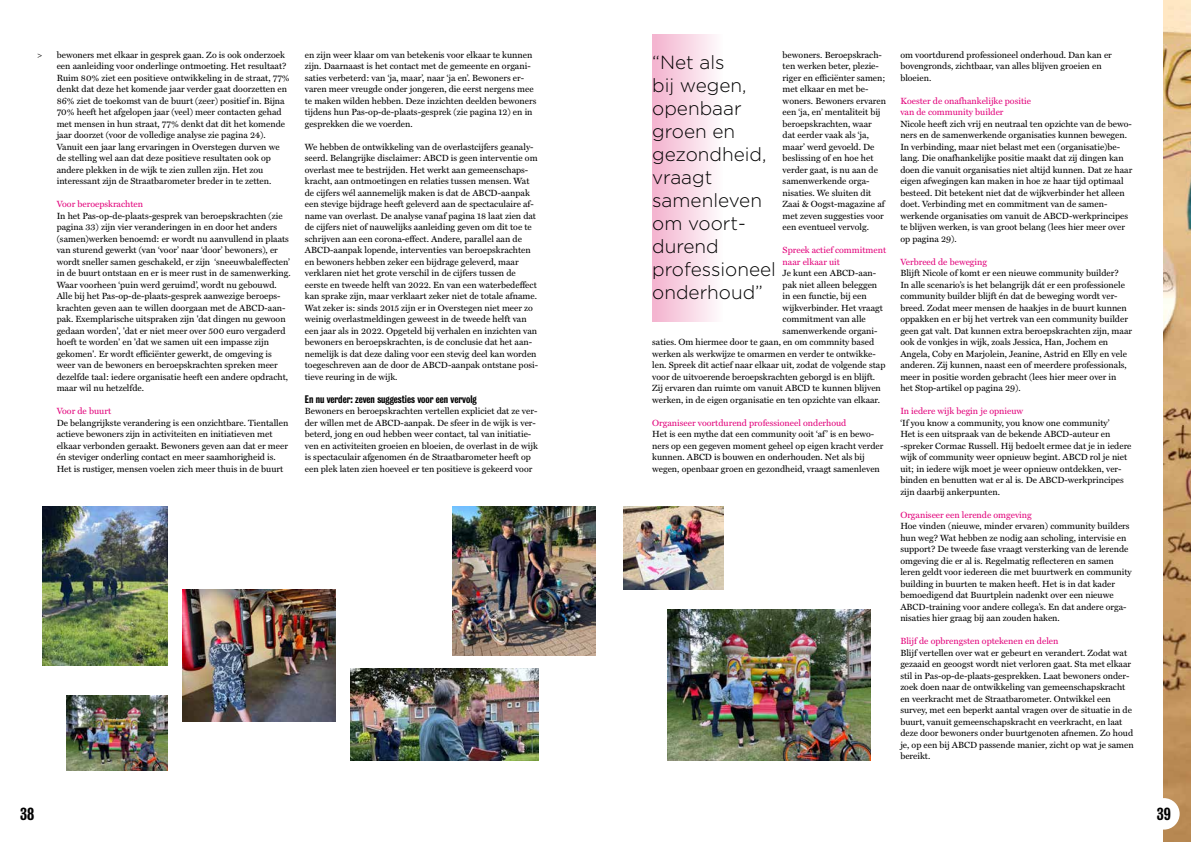
<style>
.page{position:relative;width:1191px;height:842px;background:#fff}
.page>*{position:absolute;margin:0;border:0;box-sizing:border-box;transform-origin:0 0}
.t1{font:300 19px/23px "Gotham";color:#000}
.t2{font:500 16px "Bureau Grot Cond";color:#000}
.t3{font:500 10px "Bureau Grot Cond";color:#000}
.t4{font:9px/11.5px "Miller Text";color:#000}
.t5{font:9px/11.5px "Miller Text";color:#e2007a}
</style>
<div class="page">
<img style="left:1163px;top:0;width:28px;height:842px">
<div style="left:1148px;top:798px;width:31px;height:32px;background:#fff;border-radius:50%"></div>
<div style="left:652px;top:34px;width:71px;height:288px;background:linear-gradient(to right,#f3b1ce,#fefdfd)"></div>
<img style="left:668px;top:610px;width:202px;height:150px">
<img style="left:350px;top:668px;width:189px;height:92px">
<img style="left:453px;top:506px;width:142px;height:150px">
<img style="left:183px;top:589px;width:152px;height:133px">
<img style="left:42px;top:506px;width:126px;height:159px">
<img style="left:623px;top:507px;width:100px;height:82px">
<img style="left:66px;top:695px;width:102px;height:76px">
<p class="t4" style="left:37px;top:49px;width:7px">&gt;</p>
<h1 class="t1" style="left:652px;top:50px;width:125px">“Net als<br>bij wegen, openbaar groen en gezondheid, vraagt samenleven om voort&shy;durend professioneel onderhoud”</h1>
<p class="t4" style="left:900px;top:49px;width:213px">om voortdurend professioneel onderhoud. Dan kan er bovengronds, zichtbaar, van alles blijven groeien en bloeien.</p>
<p class="t4" style="left:782px;top:49px;width:105px">bewoners. Beroepskrach&shy;ten werken beter, plezie&shy;riger en efficiënter samen; met elkaar en met be&shy;woners. Bewoners ervaren een ‘ja, en’ mentaliteit bij beroepskrachten, waar dat eerder vaak als ‘ja, maar’ werd gevoeld. De beslissing of en hoe het verder gaat, is nu aan de samenwerkende orga&shy;nisaties. We sluiten dit<br>Zaai &amp; Oogst-magazine af met zeven suggesties voor een eventueel vervolg.</p>
<p class="t5" style="left:782px;top:244px;width:105px">Spreek actief commitment naar elkaar uit</p>
<p class="t4" style="left:782px;top:267px;width:94px">Je kunt een ABCD-aan-</p>
<p class="t4" style="left:782px;top:279px;width:96px">pak niet alleen beleggen</p>
<p class="t4" style="left:782px;top:290px;width:86px">in een functie, bij een</p>
<p class="t4" style="left:782px;top:302px;width:102px">wijkverbinder. Het vraagt</p>
<p class="t4" style="left:782px;top:313px;width:85px">commitment van alle</p>
<p class="t4" style="left:782px;top:325px;width:96px">samenwerkende organi-</p>
<p class="t4" style="left:652px;top:336px;width:223px">saties. Om hiermee door te gaan, en om commnity based</p>
<p class="t4" style="left:652px;top:348px;width:224px">werken als werkwijze te omarmen en verder te ontwikke-</p>
<p class="t4" style="left:652px;top:359px;width:235px">len. Spreek dit actief naar elkaar uit, zodat de volgende stap</p>
<p class="t4" style="left:652px;top:371px;width:224px">voor de uitvoerende beroepskrachten geborgd is en blijft.</p>
<p class="t4" style="left:652px;top:382px;width:230px">Zij ervaren dan ruimte om vanuit ABCD te kunnen blijven</p>
<p class="t4" style="left:652px;top:394px;width:229px">werken, in de eigen organisatie en ten opzichte van elkaar.</p>
<p class="t5" style="left:652px;top:417px;width:196px">Organiseer voortdurend professioneel onderhoud</p>
<p class="t4" style="left:652px;top:428px;width:233px">Het is een mythe dat een community ooit ‘af ’ is en bewo&shy;ners op een gegeven moment geheel op eigen kracht verder kunnen. ABCD is bouwen en onderhouden. Net als bij wegen, openbaar groen en gezondheid, vraagt samenleven</p>
<p class="t4" style="left:57px;top:49px;width:235px">bewoners met elkaar in gesprek gaan. Zo is ook onderzoek een aanleiding voor onderlinge ontmoeting. Het resultaat?<br>Ruim 80% ziet een positieve ontwikkeling in de straat, 77% denkt dat deze het komende jaar verder gaat doorzetten en 86% ziet de toekomst van de buurt (zeer) positief in. Bijna 70% heeft het afgelopen jaar (veel) meer contacten gehad met mensen in hun straat, 77% denkt dat dit het komende jaar doorzet (voor de volledige analyse zie pagina 24).<br>Vanuit een jaar lang ervaringen in Overstegen durven we de stelling wel aan dat deze positieve resultaten ook op andere plekken in de wijk te zien zullen zijn. Het zou interessant zijn de Straatbarometer breder in te zetten.</p>
<p class="t5" style="left:57px;top:198px;width:88px">Voor beroepskrachten</p>
<p class="t4" style="left:57px;top:210px;width:235px">In het Pas-op-de-plaats-gesprek van beroepskrachten (zie pagina 33) zijn vier veranderingen in en door het anders (samen)werken benoemd: er wordt nu aanvullend in plaats van sturend gewerkt (van ‘voor’ naar ‘door’ bewoners), er wordt sneller samen geschakeld, er zijn ‘sneeuwbaleffecten’ in de buurt ontstaan en er is meer rust in de samenwerking.<br>Waar voorheen ‘puin werd geruimd’, wordt nu gebouwd.<br>Alle bij het Pas-op-de-plaats-gesprek aanwezige beroeps&shy;krachten geven aan te willen doorgaan met de ABCD-aan&shy;pak. Exemplarische uitspraken zijn 'dat dingen nu gewoon gedaan worden', 'dat er niet meer over 500 euro vergaderd hoeft te worden' en 'dat we samen uit een impasse zijn gekomen'. Er wordt efficiënter gewerkt, de omgeving is weer van de bewoners en beroepskrachten spreken meer dezelfde taal: iedere organisatie heeft een andere opdracht, maar wil nu hetzelfde.</p>
<p class="t5" style="left:57px;top:405px;width:56px">Voor de buurt</p>
<p class="t4" style="left:57px;top:417px;width:233px">De belangrijkste verandering is een onzichtbare. Tientallen actieve bewoners zijn in activiteiten en initiatieven met elkaar verbonden geraakt. Bewoners geven aan dat er meer én steviger onderling contact en meer saamhorigheid is.<br>Het is rustiger, mensen voelen zich meer thuis in de buurt</p>
<p class="t4" style="left:305px;top:49px;width:233px">en zijn weer klaar om van betekenis voor elkaar te kunnen zijn. Daarnaast is het contact met de gemeente en organi&shy;saties verbeterd: van ‘ja, maar’, naar ‘ja en’. Bewoners er&shy;varen meer vreugde onder jongeren, die eerst nergens mee te maken wilden hebben. Deze inzichten deelden bewoners tijdens hun Pas-op-de-plaats-gesprek (zie pagina 12) en in gesprekken die we voerden.</p>
<p class="t4" style="left:305px;top:141px;width:234px">We hebben de ontwikkeling van de overlastcijfers geanaly&shy;seerd. Belangrijke disclaimer: ABCD is geen interventie om overlast mee te bestrijden. Het werkt aan gemeenschaps&shy;kracht, aan ontmoetingen en relaties tussen mensen. Wat de cijfers wél aannemelijk maken is dat de ABCD-aanpak een stevige bijdrage heeft geleverd aan de spectaculaire af&shy;name van overlast. De analyse vanaf pagina 18 laat zien dat de cijfers niet of nauwelijks aanleiding geven om dit toe te schrijven aan een corona-effect. Andere, parallel aan de ABCD-aanpak lopende, interventies van beroepskrachten en bewoners hebben zeker een bijdrage geleverd, maar verklaren niet het grote verschil in de cijfers tussen de eerste en tweede helft van 2022. En van een waterbedeffect kan sprake zijn, maar verklaart zeker niet de totale afname.<br>Wat zeker is: sinds 2015 zijn er in Overstegen niet meer zo weinig overlastmeldingen geweest in de tweede helft van een jaar als in 2022. Opgeteld bij verhalen en inzichten van bewoners en beroepskrachten, is de conclusie dat het aan&shy;nemelijk is dat deze daling voor een stevig deel kan worden toegeschreven aan de door de ABCD-aanpak ontstane posi&shy;tieve reuring in de wijk.</p>
<p class="t3" style="left:305px;top:393px;width:173px">En nu verder: zeven suggesties voor een vervolg</p>
<p class="t4" style="left:305px;top:405px;width:235px">Bewoners en beroepskrachten vertellen expliciet dat ze ver&shy;der willen met de ABCD-aanpak. De sfeer in de wijk is ver&shy;beterd, jong en oud hebben weer contact, tal van initiatie&shy;ven en activiteiten groeien en bloeien, de overlast in de wijk is spectaculair afgenomen én de Straatbarometer heeft op een plek laten zien hoeveel er ten positieve is gekeerd voor</p>
<p class="t5" style="left:900px;top:95px;width:132px">Koester de onafhankelijke positie van de community builder</p>
<p class="t4" style="left:900px;top:118px;width:233px">Nicole heeft zich vrij en neutraal ten opzichte van de bewo&shy;ners en de samenwerkende organisaties kunnen bewegen.<br>In verbinding, maar niet belast met een (organisatie)be&shy;lang. Die onafhankelijke positie maakt dat zij dingen kan doen die vanuit organisaties niet altijd kunnen. Dat ze haar eigen afwegingen kan maken in hoe ze haar tijd optimaal besteed. Dit betekent niet dat de wijkverbinder het alleen doet. Verbinding met en commitment van de samen&shy;werkende organisaties om vanuit de ABCD-werkprincipes te blijven werken, is van groot belang (lees hier meer over op pagina 29).</p>
<p class="t5" style="left:900px;top:256px;width:88px">Verbreed de beweging</p>
<p class="t4" style="left:900px;top:267px;width:233px">Blijft Nicole of komt er een nieuwe community builder?<br>In alle scenario’s is het belangrijk dát er een professionele community builder blijft én dat de beweging wordt ver&shy;breed. Zodat meer mensen de haakjes in de buurt kunnen oppakken en er bij het vertrek van een community builder geen gat valt. Dat kunnen extra beroepskrachten zijn, maar ook de vonkjes in wijk, zoals Jessica, Han, Jochem en Angela, Coby en Marjolein, Jeanine, Astrid en Elly en vele anderen. Zij kunnen, naast een of meerdere professionals, meer in positie worden gebracht (lees hier meer over in<br>het Stop-artikel op pagina 29).</p>
<p class="t5" style="left:900px;top:405px;width:124px">In iedere wijk begin je opnieuw</p>
<p class="t4" style="left:900px;top:417px;width:233px">‘If you know a community, you know one community’<br>Het is een uitspraak van de bekende ABCD-auteur en -spreker Cormac Russell. Hij bedoelt ermee dat je in iedere wijk of community weer opnieuw begint. ABCD rol je niet uit; in iedere wijk moet je weer opnieuw ontdekken, ver&shy;binden en benutten wat er al is. De ABCD-werkprincipes zijn daarbij ankerpunten.</p>
<p class="t5" style="left:900px;top:509px;width:133px">Organiseer een lerende omgeving</p>
<p class="t4" style="left:900px;top:520px;width:233px">Hoe vinden (nieuwe, minder ervaren) community builders hun weg? Wat hebben ze nodig aan scholing, intervisie en support? De tweede fase vraagt versterking van de lerende omgeving die er al is. Regelmatig reflecteren en samen leren geldt voor iedereen die met buurtwerk en community building in buurten te maken heeft. Het is in dat kader bemoedigend dat Buurtplein nadenkt over een nieuwe ABCD-training voor andere collega’s. En dat andere orga&shy;nisaties hier graag bij aan zouden haken.</p>
<p class="t5" style="left:900px;top:635px;width:160px">Blijf de opbrengsten optekenen en delen</p>
<p class="t4" style="left:900px;top:647px;width:235px">Blijf vertellen over wat er gebeurt en verandert. Zodat wat gezaaid en geoogst wordt niet verloren gaat. Sta met elkaar stil in Pas-op-de-plaats-gesprekken. Laat bewoners onder&shy;zoek doen naar de ontwikkeling van gemeenschapskracht en veerkracht met de Straatbarometer. Ontwikkel een survey, met een beperkt aantal vragen over de situatie in de buurt, vanuit gemeenschapskracht en veerkracht, en laat deze door bewoners onder buurtgenoten afnemen. Zo houd je, op een bij ABCD passende manier, zicht op wat je samen bereikt.</p>
<h2 class="t2" style="left:20px;top:805px;width:16px">38</h2>
<h2 class="t2" style="left:1156px;top:805px;width:16px">39</h2>
</div>
